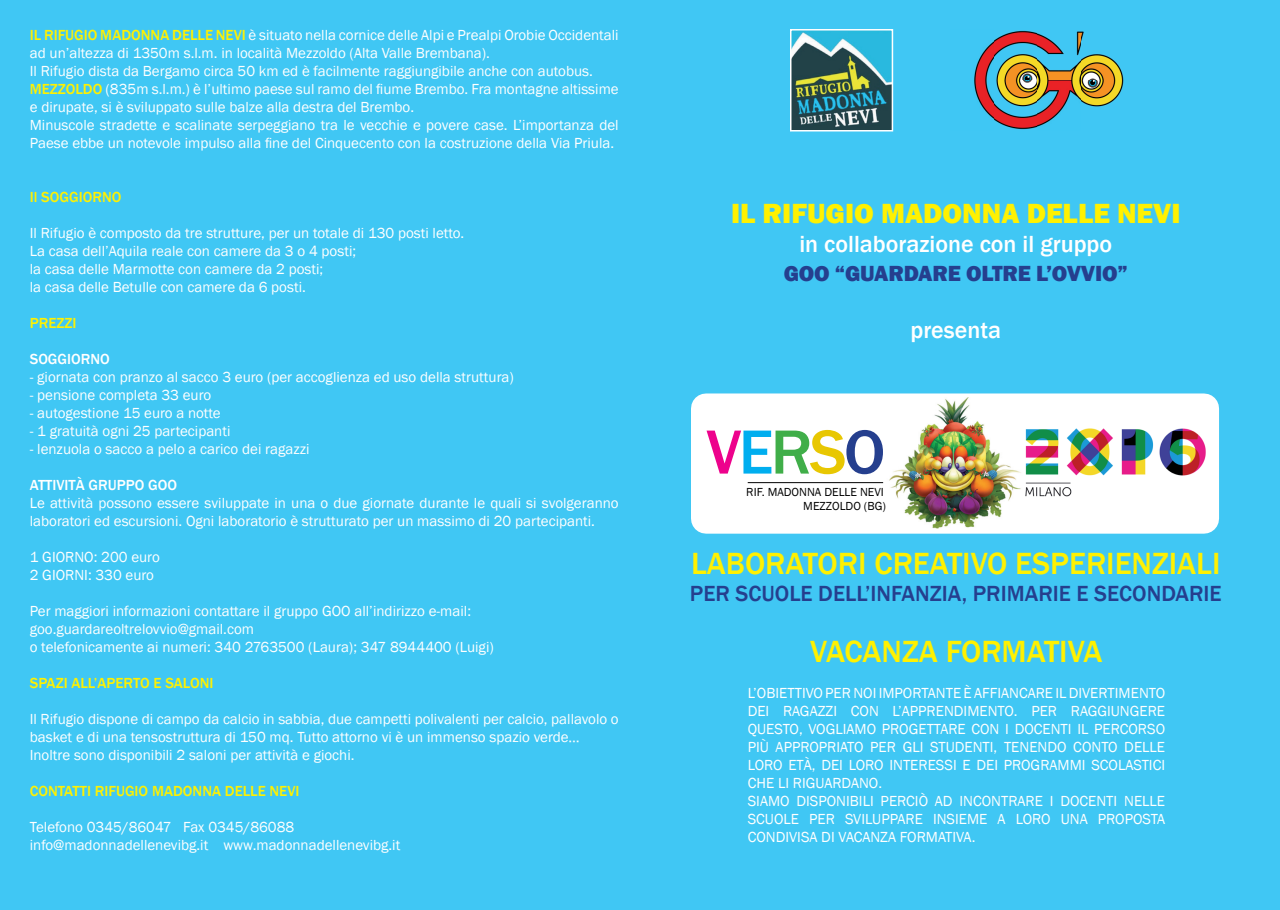
<style>
.page{position:relative;width:1280px;height:910px;background:#40c7f4}
.page>*{position:absolute;margin:0;border:0;box-sizing:border-box;transform-origin:0 0}
.t1{font:500 64.5px "Franklin Gothic";letter-spacing:-.04em;color:#ed028c}
.t2{font:500 31.5px "Franklin Gothic";color:#fff101}
.t3{font:800 28.5px "Franklin Gothic";color:#fff101}
.t4{font:500 24px "Franklin Gothic";color:#fff}
.t5{font:500 22.5px "Franklin Gothic";color:#253f8e}
.t6{font:800 22.5px "Franklin Gothic";letter-spacing:-.01em;color:#253f8e}
.t7{font:15px/18px "Franklin Gothic";color:#fff}
.t8{font:500 15px "Franklin Gothic";color:#fff101}
.t9{font:500 15px "Franklin Gothic";color:#fff}
.t10{font:12px/14.4px "Franklin Gothic";color:#000;text-align:right}
.s1{font-weight:500;color:#fff101}
.s2{color:#00aeef}
.s3{color:#40ae49}
.s4{color:#e8c702}
.s5{color:#253f8e}
</style>
<div class="page">
<img style="left:793px;top:32px;width:97px;height:96px">
<div style="left:790px;top:29px;width:103px;height:102px;border:2px solid #fff"></div>
<img style="left:974px;top:30px;width:150px;height:100px">
<div style="left:691px;top:393px;width:528px;height:141px;background:#fff"></div>
<img style="left:849px;top:398px;width:213px;height:131px">
<img style="left:1023px;top:428px;width:185px;height:69px">
<hr style="left:748px;top:482px;width:135px;height:1px;background:#000">
<p class="t7" style="left:30px;top:27px;width:590px"><span class="s1">IL RIFUGIO MADONNA DELLE NEVI</span> è situato nella cornice delle Alpi e Prealpi Orobie Occidentali ad un’altezza di 1350m s.l.m. in località Mezzoldo (Alta Valle Brembana).<br>Il Rifugio dista da Bergamo circa 50 km ed è facilmente raggiungibile anche con autobus.<br><span class="s1">MEZZOLDO</span> (835m s.l.m.) è l’ultimo paese sul ramo del fiume Brembo. Fra montagne altissime e dirupate, si è sviluppato sulle balze alla destra del Brembo.<br>Minuscole stradette e scalinate serpeggiano tra le vecchie e povere case. L’importanza del Paese ebbe un notevole impulso alla fine del Cinquecento con la costruzione della Via Priula.</p>
<p class="t8" style="left:30px;top:188px;width:93px">Il SOGGIORNO</p>
<p class="t7" style="left:30px;top:225px;width:436px">Il Rifugio è composto da tre strutture, per un totale di 130 posti letto.<br>La casa dell’Aquila reale con camere da 3 o 4 posti;<br>la casa delle Marmotte con camere da 2 posti;<br>la casa delle Betulle con camere da 6 posti.</p>
<p class="t8" style="left:30px;top:314px;width:48px">PREZZI</p>
<p class="t9" style="left:30px;top:350px;width:82px">SOGGIORNO</p>
<p class="t7" style="left:30px;top:369px;width:486px">- giornata con pranzo al sacco 3 euro (per accoglienza ed uso della struttura)</p>
<p class="t7" style="left:30px;top:387px;width:183px">- pensione completa 33 euro</p>
<p class="t7" style="left:30px;top:405px;width:192px">- autogestione 15 euro a notte</p>
<p class="t7" style="left:30px;top:423px;width:202px">- 1 gratuità ogni 25 partecipanti</p>
<p class="t7" style="left:30px;top:441px;width:281px">- lenzuola o sacco a pelo a carico dei ragazzi</p>
<p class="t9" style="left:30px;top:476px;width:149px">ATTIVITÀ GRUPPO GOO</p>
<p class="t7" style="left:30px;top:495px;width:590px">Le attività possono essere sviluppate in una o due giornate durante le quali si svolgeranno laboratori ed escursioni. Ogni laboratorio è strutturato per un massimo di 20 partecipanti.</p>
<p class="t7" style="left:30px;top:549px;width:132px">1 GIORNO: 200 euro<br>2 GIORNI: 330 euro</p>
<p class="t7" style="left:30px;top:603px;width:466px">Per maggiori informazioni contattare il gruppo GOO all’indirizzo e-mail: goo.guardareoltrelovvio@gmail.com<br>o telefonicamente ai numeri: 340 2763500 (Laura); 347 8944400 (Luigi)</p>
<p class="t8" style="left:30px;top:674px;width:185px">SPAZI ALL’APERTO E SALONI</p>
<p class="t7" style="left:30px;top:711px;width:590px">Il Rifugio dispone di campo da calcio in sabbia, due campetti polivalenti per calcio, pallavolo o basket e di una tensostruttura di 150 mq. Tutto attorno vi è un immenso spazio verde…<br>Inoltre sono disponibili 2 saloni per attività e giochi.</p>
<p class="t8" style="left:30px;top:782px;width:271px">CONTATTI RIFUGIO MADONNA DELLE NEVI</p>
<p class="t7" style="left:30px;top:819px;width:372px">Telefono 0345/86047 Fax 0345/86088 info@madonnadellenevibg.it www.madonnadellenevibg.it</p>
<h3 class="t3" style="left:731px;top:195px;width:451px">IL RIFUGIO MADONNA DELLE NEVI</h3>
<h3 class="t4" style="left:799px;top:229px;width:314px">in collaborazione con il gruppo</h3>
<h3 class="t6" style="left:784px;top:259px;width:345px">GOO “GUARDARE OLTRE L’OVVIO”</h3>
<h3 class="t4" style="left:910px;top:316px;width:92px">presenta</h3>
<h1 class="t1" style="left:706px;top:412px;width:181px">V<span class="s2">E</span><span class="s3">R</span><span class="s4">S</span><span class="s5">O</span></h1>
<p class="t10" style="left:746px;top:485px;width:141px">RIF. MADONNA DELLE NEVI<br>MEZZOLDO (BG)</p>
<h2 class="t2" style="left:691px;top:544px;width:531px">LABORATORI CREATIVO ESPERIENZIALI</h2>
<h3 class="t5" style="left:690px;top:579px;width:533px">PER SCUOLE DELL’INFANZIA, PRIMARIE E SECONDARIE</h3>
<h2 class="t2" style="left:810px;top:632px;width:294px">VACANZA FORMATIVA</h2>
<p class="t7" style="left:748px;top:684px;width:419px">L’OBIETTIVO PER NOI IMPORTANTE È AFFIANCARE IL DIVERTIMENTO DEI RAGAZZI CON L’APPRENDIMENTO. PER RAGGIUNGERE QUESTO, VOGLIAMO PROGETTARE CON I DOCENTI IL PERCORSO PIÙ APPROPRIATO PER GLI STUDENTI, TENENDO CONTO DELLE LORO ETÀ, DEI LORO INTERESSI E DEI PROGRAMMI SCOLASTICI CHE LI RIGUARDANO.<br>SIAMO DISPONIBILI PERCIÒ AD INCONTRARE I DOCENTI NELLE SCUOLE PER SVILUPPARE INSIEME A LORO UNA PROPOSTA CONDIVISA DI VACANZA FORMATIVA.</p>
</div>
